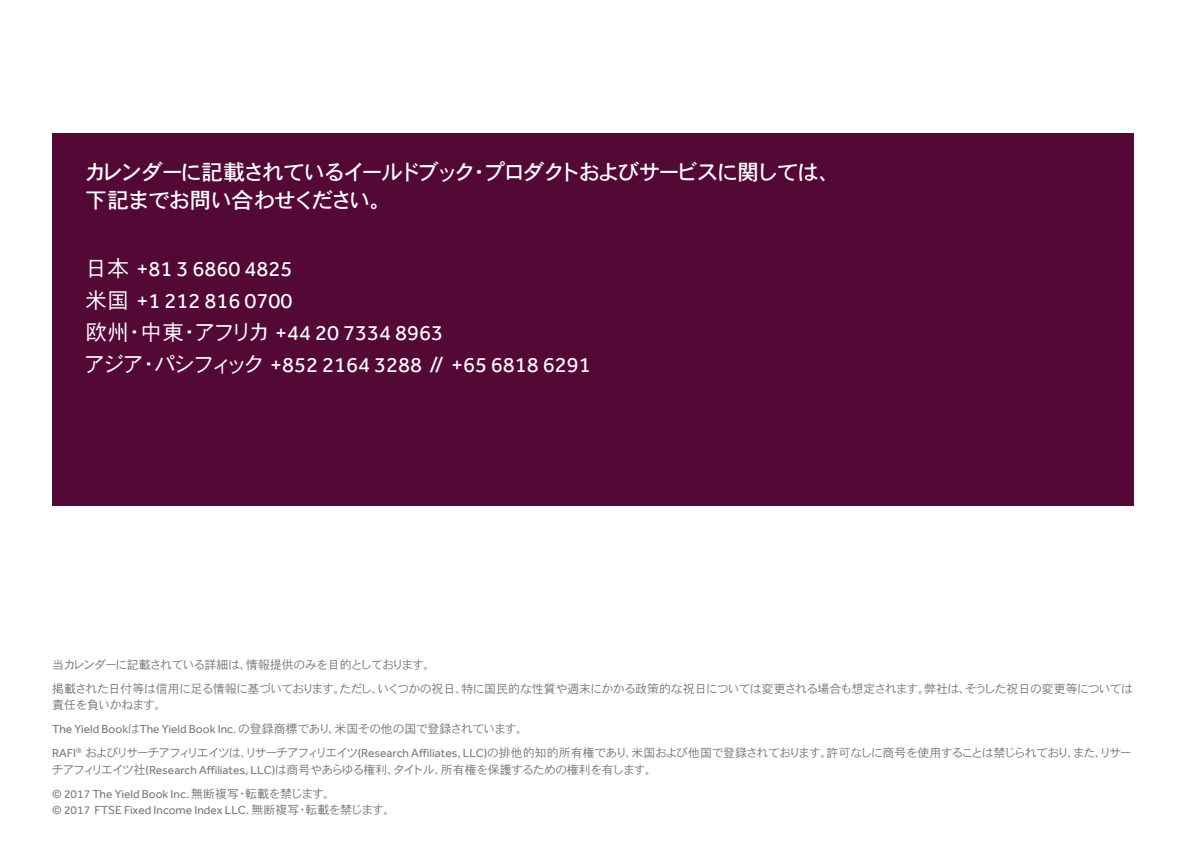
<style>
.page{position:relative;width:1191px;height:851px;background:#fff}
.page>*{position:absolute;margin:0;border:0;box-sizing:border-box;transform-origin:0 0}
.t1{font:22px/32px "Effra";color:#fff}
.t2{font:22px/28px "DFHS Gothic Std W5";letter-spacing:-.095em;color:#fff}
.t3{font:12px/16px "DFHS Gothic Std W3";letter-spacing:-.09em;color:#777c80}
.t4{font:12px/24px "DFHS Gothic Std W3";letter-spacing:-.07em;color:#777c80}
.t5{font:12px/16px "Effra";color:#777c80}
.t6{font:12px "DFHS Gothic Std W3";letter-spacing:-.05em;color:#777c80}
.s1{font-family:"DFHS Gothic Std W3"}
.s2{font-family:"Effra"}
</style>
<div class="page">
<div style="left:53px;top:133px;width:1080px;height:372px;background:#540836"></div>
<h1 class="t2" style="left:85px;top:158px;width:758px">カレンダーに記載されているイールドブック・プロダクトおよびサービスに関しては、下記までお問い合わせください。</h1>
<h1 class="t1" style="left:84px;top:253px;width:508px"><span class="s1">日本</span> +81 3 6860 4825<br><span class="s1">米国</span> +1 212 816 0700<br><span class="s1">欧州・中東・アフリカ</span> +44 20 7334 8963<br><span class="s1">アジア・パシフィック</span> +852 2164 3288 // +65 6818 6291</h1>
<p class="t4" style="left:52px;top:652px;width:1082px">当カレンダーに記載されている詳細は、情報提供のみを目的としております。<br>掲載された日付等は信用に足る情報に基づいております。ただし、いくつかの祝日、特に国民的な性質や週末にかかる政策的な祝日については変更される場合も想定されます。弊社は、そうした祝日の変更等については</p>
<p class="t6" style="left:52px;top:698px;width:116px">責任を負いかねます。</p>
<p class="t5" style="left:52px;top:721px;width:477px">The Yield Book<span class="s1">は</span>The Yield Book Inc. <span class="s1">の登録商標であり、米国その他の国で登録されています。</span></p>
<p class="t3" style="left:52px;top:744px;width:1081px"><span class="s2">RAFI</span><sup>®</sup> およびリサーチアフィリエイツは、リサーチアフィリエイツ<span class="s2">(Research Affiliates, LLC)</span>の排他的知的所有権であり、米国および他国で登録されております。許可なしに商号を使用することは禁じられており、また、リサーチアフィリエイツ社<span class="s2">(Research Affiliates, LLC)</span>は商号やあらゆる権利、タイトル、所有権を保護するための権利を有します。</p>
<p class="t5" style="left:52px;top:785px;width:345px">© 2017 The Yield Book Inc. <span class="s1">無断複写・転載を禁じます。<br></span>© 2017 FTSE Fixed Income Index LLC. <span class="s1">無断複写・転載を禁じます。</span></p>
</div>
